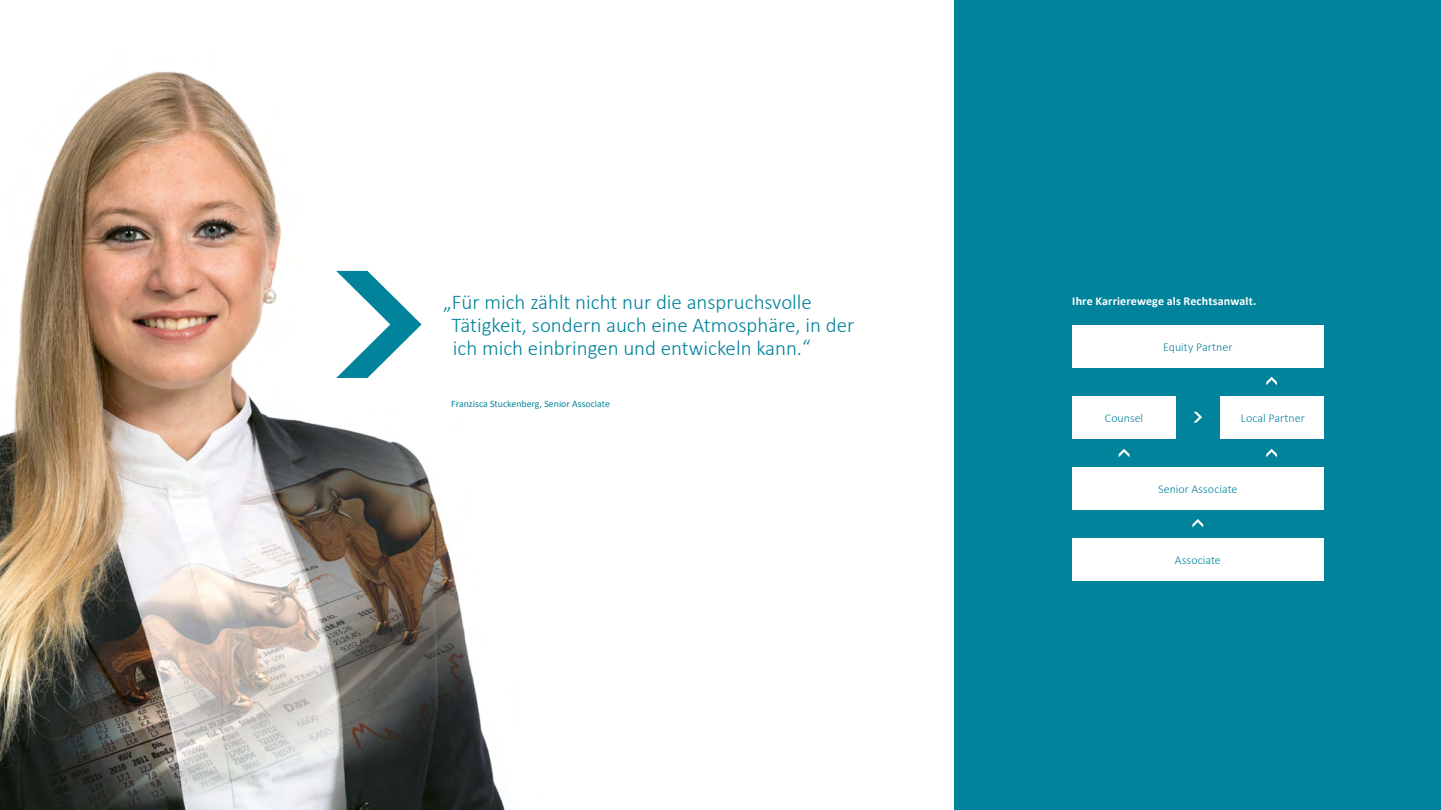
<style>
.page{position:relative;width:1441px;height:810px;background:#fff}
.page>*{position:absolute;margin:0;border:0;box-sizing:border-box;transform-origin:0 0}
.t1{font:300 21px/23.1px "Calibri";color:#00839b}
.Fließtext_aspahlt{font:300 12px "Calibri";color:#00839b}
._05_Text_mit_Bullets{font:700 12px "Calibri";letter-spacing:.015em;color:#fff}
.t2{font:9.75px "Calibri";letter-spacing:.005em;color:#00839b}
</style>
<div class="page">
<img style="left:0;top:71px;width:505px;height:739px">
<div style="left:954px;top:0;width:486px;height:810px;background:#00839b"></div>
<svg style="left:336px;top:271px;width:85px;height:107px"></svg>
<svg style="left:1194px;top:412px;width:7px;height:10px"></svg>
<svg style="left:1192px;top:519px;width:10px;height:9px"></svg>
<svg style="left:1266px;top:449px;width:10px;height:8px"></svg>
<svg style="left:1266px;top:377px;width:10px;height:8px"></svg>
<svg style="left:1118px;top:449px;width:11px;height:8px"></svg>
<div style="left:1072px;top:396px;width:103px;height:42px;background:#fff"></div>
<div style="left:1219px;top:396px;width:104px;height:42px;background:#fff"></div>
<div style="left:1072px;top:325px;width:251px;height:42px;background:#fff"></div>
<div style="left:1072px;top:467px;width:251px;height:42px;background:#fff"></div>
<div style="left:1072px;top:538px;width:251px;height:42px;background:#fff"></div>
<p class="t1" style="left:451px;top:290px;width:404px;text-indent:-8px">„Für mich zählt nicht nur die anspruchsvolle<br>Tätigkeit, sondern auch eine Atmosphäre, in der ich mich einbringen und entwickeln kann.“</p>
<p class="_05_Text_mit_Bullets" style="left:1072px;top:293px;width:185px">Ihre Karrierewege als Rechtsanwalt.</p>
<p class="Fließtext_aspahlt" style="left:1162px;top:339px;width:71px">Equity Partner</p>
<p class="t2" style="left:451px;top:397px;width:160px">Franzisca Stuckenberg, Senior Associate</p>
<p class="Fließtext_aspahlt" style="left:1104px;top:410px;width:40px">Counsel</p>
<p class="Fließtext_aspahlt" style="left:1240px;top:410px;width:65px">Local Partner</p>
<p class="Fließtext_aspahlt" style="left:1157px;top:481px;width:81px">Senior Associate</p>
<p class="Fließtext_aspahlt" style="left:1174px;top:552px;width:48px">Associate</p>
</div>
